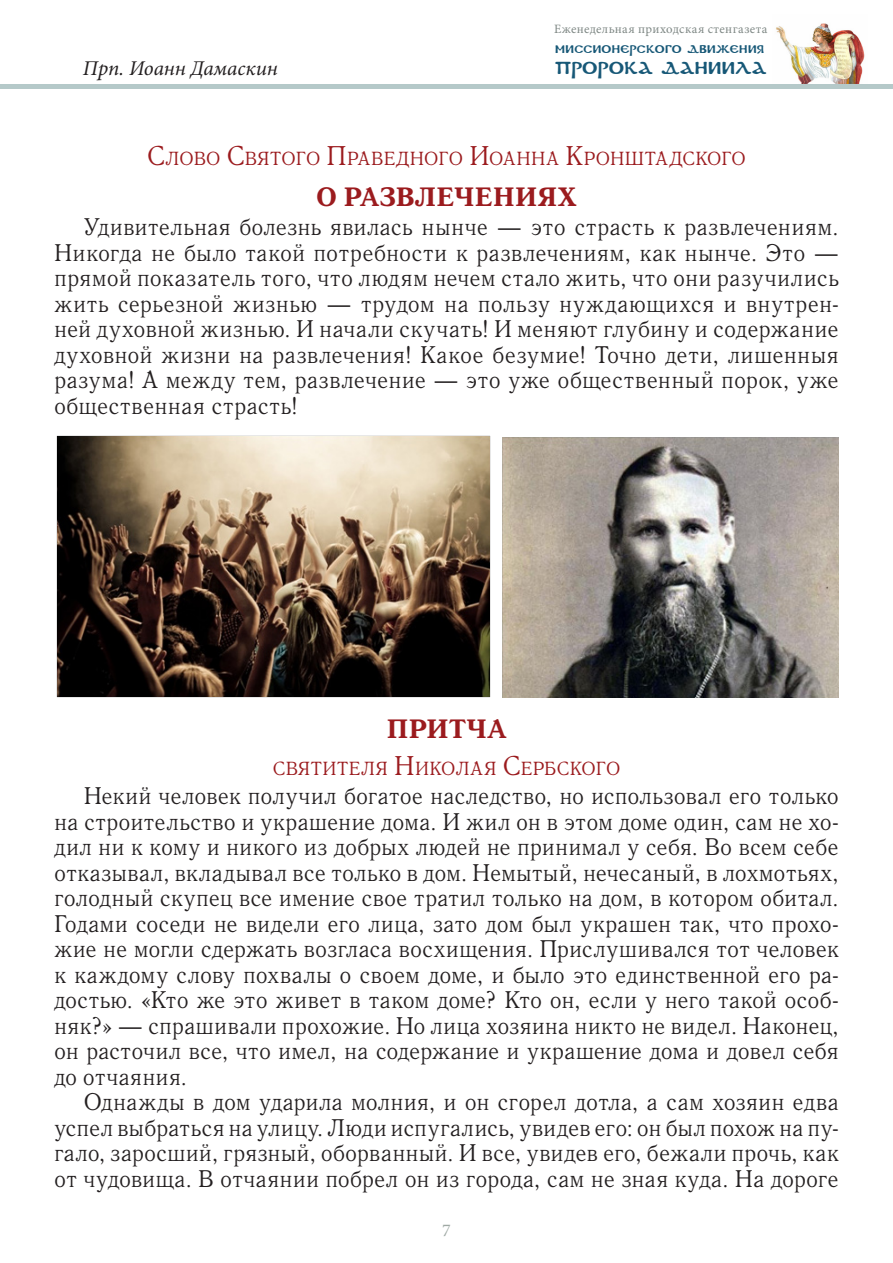
<style>
.page{position:relative;width:893px;height:1263px;background:#fff}
.page>*{position:absolute;margin:0;border:0;box-sizing:border-box;transform-origin:0 0}
.Апостольское_Послани{font:700 27px "Quant Antiqua C";letter-spacing:-.01em;color:#9b1b1e}
.Святоотеческое_толко{font:24px/25.5px "Quant Antiqua C";color:#231f20;text-align:justify}
.Курсив{font:italic 21px "Minion Pro";letter-spacing:-.005em;color:#231f20}
.Автор_Толкования_или{font:18.9px "Quant Antiqua C";letter-spacing:.01em;color:#9b1b1e}
.t1{font:18px "Minion Pro";color:#9fa9a4}
.t2{font:17.1px "DS Coptic";letter-spacing:.01em;color:#175877}
.t3{font:12.75px "Minion Pro";letter-spacing:.03em;color:#7f8885}
.t4{font:10.95px "DS Coptic";letter-spacing:.025em;color:#175877}
.s1{font-size:27px}
</style>
<div class="page">
<img style="left:776px;top:23px;width:89px;height:61px">
<div style="left:0;top:84px;width:893px;height:5px;background:#b5c9c9"></div>
<img style="left:502px;top:437px;width:337px;height:260px">
<img style="left:57px;top:435px;width:434px;height:262px">
<p class="Курсив" style="left:83px;top:54px;width:196px">Прп. Иоанн Дамаскин</p>
<p class="t3" style="left:554px;top:21px;width:215px">Еженедельная приходская стенгазета</p>
<p class="t4" style="left:555px;top:42px;width:210px">Миссионерского движения</p>
<p class="t2" style="left:555px;top:57px;width:213px">ПРОРОКА ДАНИИЛА</p>
<p class="Автор_Толкования_или" style="left:147px;top:149px;width:600px"><span class="s1">С</span>лово <span class="s1">С</span>вятого <span class="s1">П</span>раведного <span class="s1">И</span>оанна <span class="s1">К</span>ронштадского</p>
<p class="Апостольское_Послани" style="left:316px;top:182px;width:262px">О РАЗВЛЕЧЕНИЯХ</p>
<p class="Святоотеческое_толко" style="left:54px;top:215px;width:786px;text-indent:30px">Удивительная болезнь явилась нынче — это страсть к развлечениям.<br>Никогда не было такой потребности к развлечениям, как нынче. Это — прямой показатель того, что людям нечем стало жить, что они разучились жить серьезной жизнью — трудом на пользу нуждающихся и внутрен&shy;ней духовной жизнью. И начали скучать! И меняют глубину и содержание духовной жизни на развлечения! Какое безумие! Точно дети, лишенныя разума! А между тем, развлечение — это уже общественный порок, уже общественная страсть!</p>
<p class="Апостольское_Послани" style="left:386px;top:714px;width:122px">ПРИТЧА</p>
<p class="Автор_Толкования_или" style="left:273px;top:758px;width:349px">святителя <span class="s1">Н</span>иколая <span class="s1">С</span>ербского</p>
<p class="Святоотеческое_толко" style="left:54px;top:784px;width:786px;text-indent:30px">Некий человек получил богатое наследство, но использовал его только на строительство и украшение дома. И жил он в этом доме один, сам не хо&shy;дил ни к кому и никого из добрых людей не принимал у себя. Во всем себе отказывал, вкладывал все только в дом. Немытый, нечесаный, в лохмотьях, голодный скупец все имение свое тратил только на дом, в котором обитал.<br>Годами соседи не видели его лица, зато дом был украшен так, что прохо&shy;жие не могли сдержать возгласа восхищения. Прислушивался тот человек к каждому слову похвалы о своем доме, и было это единственной его ра&shy;достью. «Кто же это живет в таком доме? Кто он, если у него такой особ&shy;няк?» — спрашивали прохожие. Но лица хозяина никто не видел. Наконец, он расточил все, что имел, на содержание и украшение дома и довел себя до отчаяния.</p>
<p class="Святоотеческое_толко" style="left:54px;top:1090px;width:786px;text-indent:30px">Однажды в дом ударила молния, и он сгорел дотла, а сам хозяин едва успел выбраться на улицу. Люди испугались, увидев его: он был похож на пу&shy;гало, заросший, грязный, оборванный. И все, увидев его, бежали прочь, как от чудовища. В отчаянии побрел он из города, сам не зная куда. На дороге</p>
<p class="t1" style="left:442px;top:1218px;width:10px">7</p>
</div>
